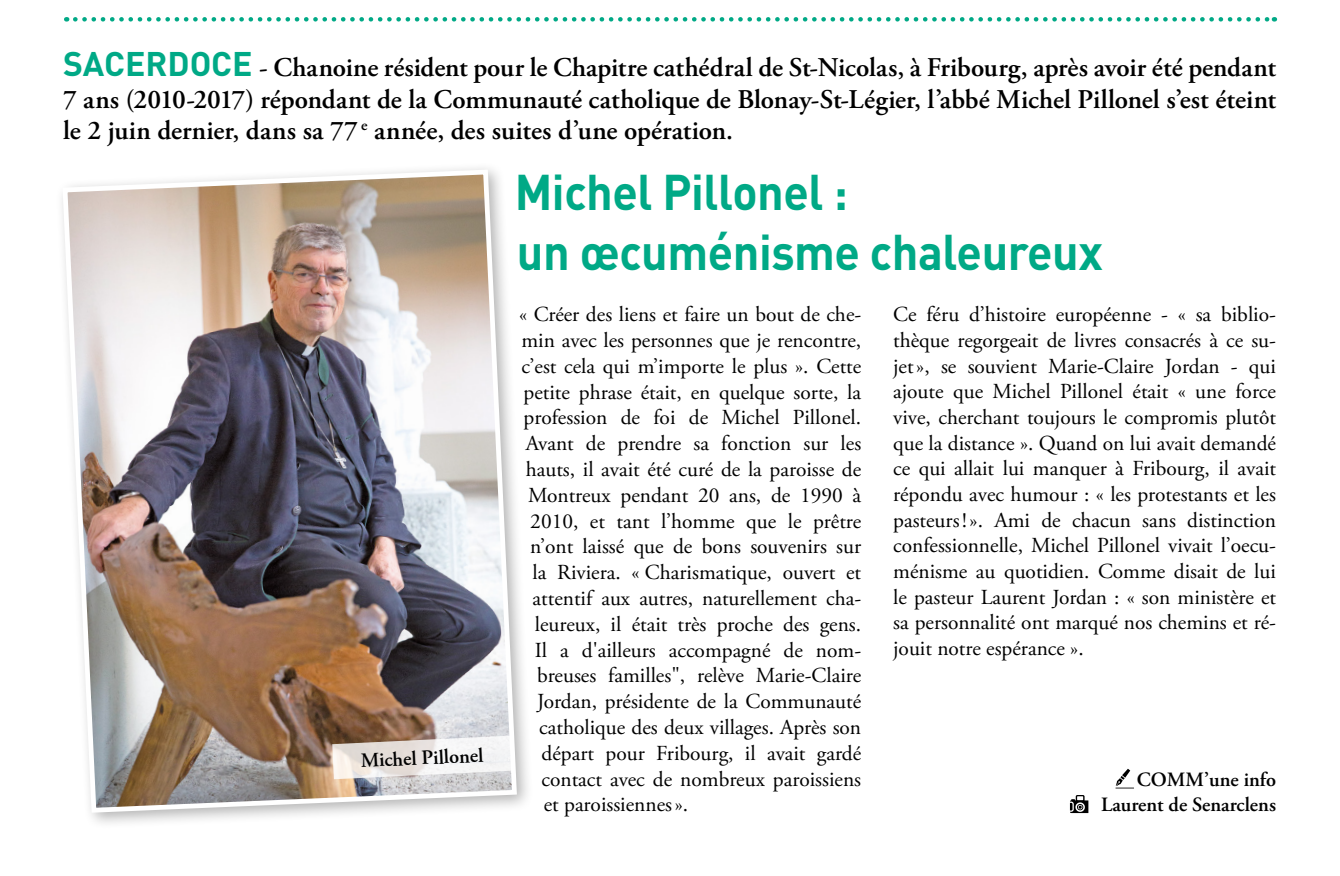
<style>
.page{position:relative;width:1340px;height:876px;background:#fff}
.page>*{position:absolute;margin:0;border:0;box-sizing:border-box;transform-origin:0 0}
.t1{font:700 49.5px/59.4px "DIN Pro";letter-spacing:-.01em;color:#00a986;scale:.94 1}
.t2{font:600 27px/31.5px "Adobe Garamond Pro";color:#000;text-align:justify}
.t3{font:21.38px/25.7px "Adobe Garamond Pro";color:#000;text-align:justify}
.t4{font:600 20.25px/24.8px "Adobe Garamond Pro";color:#000;text-align:right}
.s1{font-family:"DIN Pro";font-weight:700;font-size:33.75px;color:#00a986}
</style>
<div class="page">
<svg style="left:75px;top:17px;width:1199px;height:5px"></svg>
<div style="left:55px;top:162px;width:479px;height:667px;background:#000;opacity:.3"></div>
<img style="left:60px;top:167px;width:459px;height:648px">
<svg style="left:332px;top:735px;width:180px;height:44px"></svg>
<svg style="left:1069px;top:795px;width:19px;height:18px"></svg>
<svg style="left:1115px;top:768px;width:19px;height:20px"></svg>
<p class="t2" style="left:63px;top:52px;width:1214px"><span class="s1">SACERDOCE</span> - Chanoine résident pour le Chapitre cathédral de St-Nicolas, à Fribourg, après avoir été pendant 7 ans (2010-2017) répondant de la Communauté catholique de Blonay-St-Légier, l’abbé Michel Pillonel s’est éteint le 2 juin dernier, dans sa 77 <sup>e</sup> année, des suites d’une opération.</p>
<h1 class="t1" style="left:514px;top:157px;width:627px">Michel Pillonel :<br>un œcuménisme chaleureux</h1>
<p class="t3" style="left:519px;top:302px;width:344px">« Créer des liens et faire un bout de che-</p>
<p class="t3" style="left:521px;top:328px;width:341px">min avec les personnes que je rencontre,</p>
<p class="t3" style="left:521px;top:354px;width:341px">c’est cela qui m’importe le plus ». Cette</p>
<p class="t3" style="left:523px;top:380px;width:339px">petite phrase était, en quelque sorte, la</p>
<p class="t3" style="left:523px;top:405px;width:339px">profession de foi de Michel Pillonel.</p>
<p class="t3" style="left:526px;top:431px;width:337px">Avant de prendre sa fonction sur les</p>
<p class="t3" style="left:526px;top:457px;width:337px">hauts, il avait été curé de la paroisse de</p>
<p class="t3" style="left:528px;top:483px;width:335px">Montreux pendant 20 ans, de 1990 à</p>
<p class="t3" style="left:530px;top:508px;width:332px">2010, et tant l’homme que le prêtre</p>
<p class="t3" style="left:530px;top:534px;width:332px">n’ont laissé que de bons souvenirs sur</p>
<p class="t3" style="left:532px;top:560px;width:330px">la Riviera. « Charismatique, ouvert et</p>
<p class="t3" style="left:532px;top:586px;width:330px">attentif aux autres, naturellement cha-</p>
<p class="t3" style="left:535px;top:612px;width:328px">leureux, il était très proche des gens.</p>
<p class="t3" style="left:535px;top:637px;width:328px">Il a d'ailleurs accompagné de nom-</p>
<p class="t3" style="left:537px;top:663px;width:326px">breuses familles", relève Marie-Claire</p>
<p class="t3" style="left:537px;top:689px;width:325px">Jordan, présidente de la Communauté</p>
<p class="t3" style="left:539px;top:715px;width:323px">catholique des deux villages. Après son</p>
<p class="t3" style="left:541px;top:740px;width:321px">départ pour Fribourg, il avait gardé</p>
<p class="t3" style="left:541px;top:766px;width:321px">contact avec de nombreux paroissiens</p>
<p class="t3" style="left:544px;top:792px;width:146px">et paroissiennes».</p>
<p class="t3" style="left:893px;top:302px;width:384px">Ce féru d’histoire européenne - « sa biblio&shy;thèque regorgeait de livres consacrés à ce su&shy;jet», se souvient Marie-Claire Jordan - qui ajoute que Michel Pillonel était « une force vive, cherchant toujours le compromis plutôt que la distance ». Quand on lui avait demandé ce qui allait lui manquer à Fribourg, il avait répondu avec humour : « les protestants et les pasteurs!». Ami de chacun sans distinction confessionnelle, Michel Pillonel vivait l’oecu&shy;ménisme au quotidien. Comme disait de lui le pasteur Laurent Jordan : « son ministère et sa personnalité ont marqué nos chemins et ré&shy;jouit notre espérance ».</p>
<p class="t4" style="left:360px;top:749px;width:124px;rotate:-3deg">Michel Pillonel</p>
<p class="t4" style="left:1100px;top:767px;width:176px">COMM’une info<br>Laurent de Senarclens</p>
</div>
